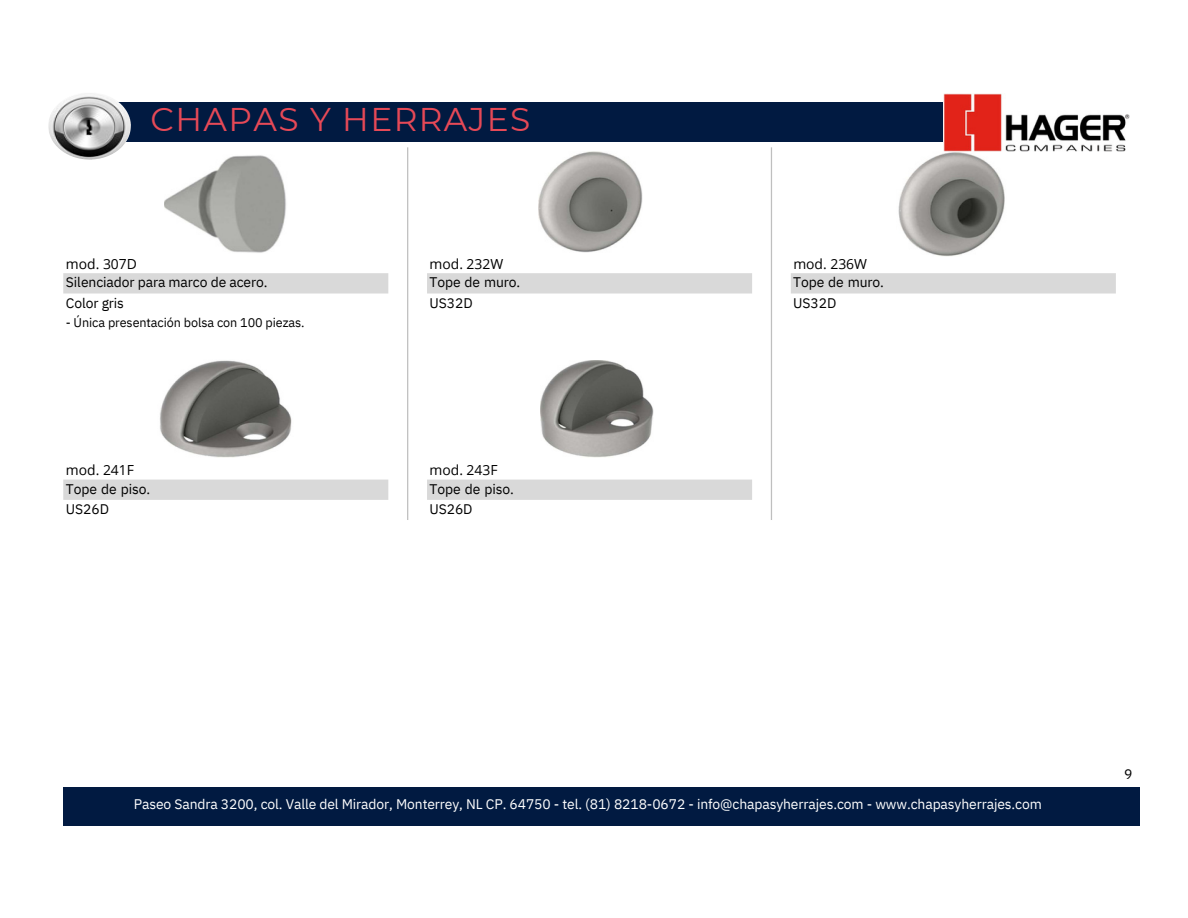
<style>
.page{position:relative;width:1188px;height:918px;background:#fff}
.page>*{position:absolute;margin:0;border:0;box-sizing:border-box;transform-origin:0 0}
.t1{font:32.85px "Montserrat";letter-spacing:.045em;color:#e64957}
.t2{font:13.95px "IBM Plex Sans";letter-spacing:-.01em;color:#fff}
.t3{font:13.95px/20.2px "IBM Plex Sans";letter-spacing:-.005em;color:#000}
.t4{font:13.95px "Open Sans";color:#000}
.t5{font:12.6px "IBM Plex Sans";letter-spacing:-.005em;color:#000}
</style>
<div class="page">
<div style="left:63px;top:787px;width:1077px;height:38px;background:#011a41"></div>
<div style="left:63px;top:102px;width:972px;height:39px;background:#011a41"></div>
<svg style="left:63px;top:273px;width:1053px;height:227px"></svg>
<hr style="left:407px;top:147px;width:1px;height:373px;background:#bfbfbf">
<hr style="left:771px;top:147px;width:1px;height:373px;background:#bfbfbf">
<img style="left:165px;top:155px;width:121px;height:98px">
<img style="left:539px;top:151px;width:103px;height:101px">
<img style="left:898px;top:152px;width:107px;height:104px">
<img style="left:158px;top:359px;width:136px;height:98px">
<img style="left:541px;top:361px;width:112px;height:97px">
<img style="left:48px;top:93px;width:82px;height:67px">
<img style="left:944px;top:94px;width:185px;height:57px">
<p class="t1" style="left:151px;top:99px;width:381px">CHAPAS Y HERRAJES</p>
<p class="t4" style="left:66px;top:254px;width:72px">mod. 307D</p>
<p class="t4" style="left:430px;top:254px;width:75px">mod. 232W</p>
<p class="t4" style="left:793px;top:254px;width:75px">mod. 236W</p>
<p class="t3" style="left:66px;top:272px;width:203px">Silenciador para marco de acero.</p>
<p class="t3" style="left:66px;top:292px;width:60px">Color gris</p>
<p class="t3" style="left:430px;top:272px;width:92px">Tope de muro.<br>US32D</p>
<p class="t3" style="left:793px;top:272px;width:92px">Tope de muro.<br>US32D</p>
<p class="t5" style="left:66px;top:314px;width:240px">- Única presentación bolsa con 100 piezas.</p>
<p class="t4" style="left:66px;top:460px;width:70px">mod. 241F</p>
<p class="t4" style="left:430px;top:460px;width:70px">mod. 243F</p>
<p class="t3" style="left:66px;top:479px;width:86px">Tope de piso.<br>US26D</p>
<p class="t3" style="left:430px;top:479px;width:86px">Tope de piso.<br>US26D</p>
<p class="t2" style="left:134px;top:795px;width:910px">Paseo Sandra 3200, col. Valle del Mirador, Monterrey, NL CP. 64750 - tel. (81) 8218-0672 - info@chapasyherrajes.com - www.chapasyherrajes.com</p>
<p class="t3" style="left:1124px;top:763px;width:10px">9</p>
</div>
